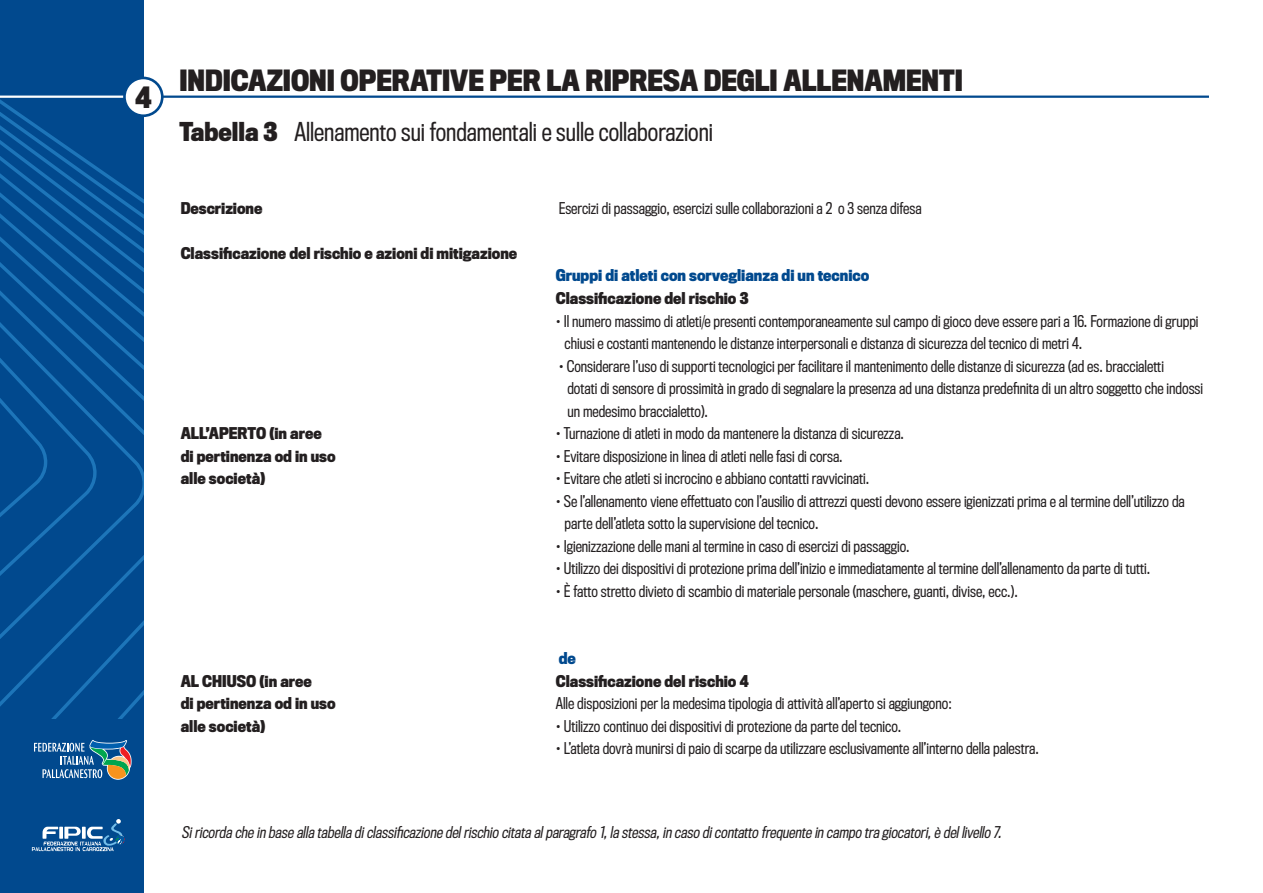
<style>
.page{position:relative;width:1263px;height:893px;background:#fff}
.page>*{position:absolute;margin:0;border:0;box-sizing:border-box;transform-origin:0 0}
.t1{font:700 27px "Titling Gothic FB Cond";color:#231f20}
.t2{font:24px "Titling Gothic FB Cond";color:#231f20}
.t3{font:15px/22.5px "Titling Gothic FB Cond";color:#231f20}
.t4{font:700 15px "Titling Gothic FB Cond";color:#231f20}
.t5{font:italic 15px "Titling Gothic FB Cond";color:#231f20}
.t6{font:700 15px "Titling Gothic FB Cond";color:#01498e}
.s1{font-weight:700}
</style>
<div class="page">
<div style="left:0;top:0;width:144px;height:893px;background:#01498e"></div>
<svg style="left:97px;top:95px;width:47px;height:624px"></svg>
<svg style="left:48px;top:95px;width:49px;height:624px"></svg>
<svg style="left:0;top:95px;width:48px;height:612px"></svg>
<hr style="left:143px;top:96px;width:1066px;height:2px;background:#01498e">
<hr style="left:0;top:96px;width:144px;height:2px;background:#fff">
<div style="left:124px;top:78px;width:38px;height:38px;background:#fff;border-radius:50%"></div>
<div style="left:123px;top:77px;width:41px;height:40px;border:3px solid #01498e;border-radius:50%"></div>
<svg style="left:34px;top:740px;width:98px;height:40px"></svg>
<svg style="left:32px;top:819px;width:93px;height:32px"></svg>
<h1 class="t1" style="left:135px;top:82px;width:18px">4</h1>
<h1 class="t1" style="left:179px;top:65px;width:785px">INDICAZIONI OPERATIVE PER LA RIPRESA DEGLI ALLENAMENTI</h1>
<h2 class="t2" style="left:179px;top:118px;width:535px"><span class="s1">Tabella 3</span> Allenamento sui fondamentali e sulle collaborazioni</h2>
<p class="t4" style="left:181px;top:200px;width:83px">Descrizione</p>
<p class="t3" style="left:559px;top:197px;width:364px">Esercizi di passaggio, esercizi sulle collaborazioni a 2 o 3 senza difesa</p>
<p class="t4" style="left:181px;top:245px;width:338px">Classificazione del rischio e azioni di mitigazione</p>
<p class="t6" style="left:556px;top:267px;width:315px">Gruppi di atleti con sorveglianza di un tecnico</p>
<p class="t4" style="left:556px;top:290px;width:194px">Classificazione del rischio 3</p>
<p class="t3" style="left:564px;top:310px;width:636px;text-indent:-9px">• Il numero massimo di atleti/e presenti contemporaneamente sul campo di gioco deve essere pari a 16. Formazione di gruppi chiusi e costanti mantenendo le distanze interpersonali e distanza di sicurezza del tecnico di metri 4.</p>
<p class="t3" style="left:567px;top:355px;width:637px;text-indent:-9px">• Considerare l’uso di supporti tecnologici per facilitare il mantenimento delle distanze di sicurezza (ad es. braccialetti<br>dotati di sensore di prossimità in grado di segnalare la presenza ad una distanza predefinita di un altro soggetto che indossi un medesimo braccialetto).</p>
<p class="t4" style="left:181px;top:425px;width:143px">ALL’APERTO (in aree</p>
<p class="t3" style="left:556px;top:422px;width:350px">• Turnazione di atleti in modo da mantenere la distanza di sicurezza.</p>
<p class="t4" style="left:181px;top:447px;width:156px">di pertinenza od in uso</p>
<p class="t3" style="left:556px;top:445px;width:288px">• Evitare disposizione in linea di atleti nelle fasi di corsa.</p>
<p class="t4" style="left:181px;top:470px;width:86px">alle società)</p>
<p class="t3" style="left:556px;top:467px;width:315px">• Evitare che atleti si incrocino e abbiano contatti ravvicinati.</p>
<p class="t3" style="left:564px;top:490px;width:622px;text-indent:-9px">• Se l’allenamento viene effettuato con l’ausilio di attrezzi questi devono essere igienizzati prima e al termine dell’utilizzo da parte dell’atleta sotto la supervisione del tecnico.</p>
<p class="t3" style="left:556px;top:535px;width:355px">• Igienizzazione delle mani al termine in caso di esercizi di passaggio.</p>
<p class="t3" style="left:556px;top:557px;width:596px">• Utilizzo dei dispositivi di protezione prima dell’inizio e immediatamente al termine dell’allenamento da parte di tutti.</p>
<p class="t3" style="left:556px;top:580px;width:463px">• È fatto stretto divieto di scambio di materiale personale (maschere, guanti, divise, ecc.).</p>
<p class="t6" style="left:559px;top:650px;width:19px">de</p>
<p class="t4" style="left:181px;top:672px;width:133px">AL CHIUSO (in aree</p>
<p class="t4" style="left:556px;top:672px;width:194px">Classificazione del rischio 4</p>
<p class="t4" style="left:181px;top:695px;width:156px">di pertinenza od in uso</p>
<p class="t3" style="left:556px;top:692px;width:397px">Alle disposizioni per la medesima tipologia di attività all’aperto si aggiungono:</p>
<p class="t4" style="left:181px;top:717px;width:86px">alle società)</p>
<p class="t3" style="left:556px;top:715px;width:347px">• Utilizzo continuo dei dispositivi di protezione da parte del tecnico.</p>
<p class="t3" style="left:556px;top:737px;width:485px">• L’atleta dovrà munirsi di paio di scarpe da utilizzare esclusivamente all’interno della palestra.</p>
<p class="t5" style="left:182px;top:823px;width:824px">Siricorda che in base alla tabella diclassificazione delrischio citata alparagrafo 1,la stessa,in caso dicontatto frequente in campo tra giocatori,è dellivello 7.</p>
</div>
